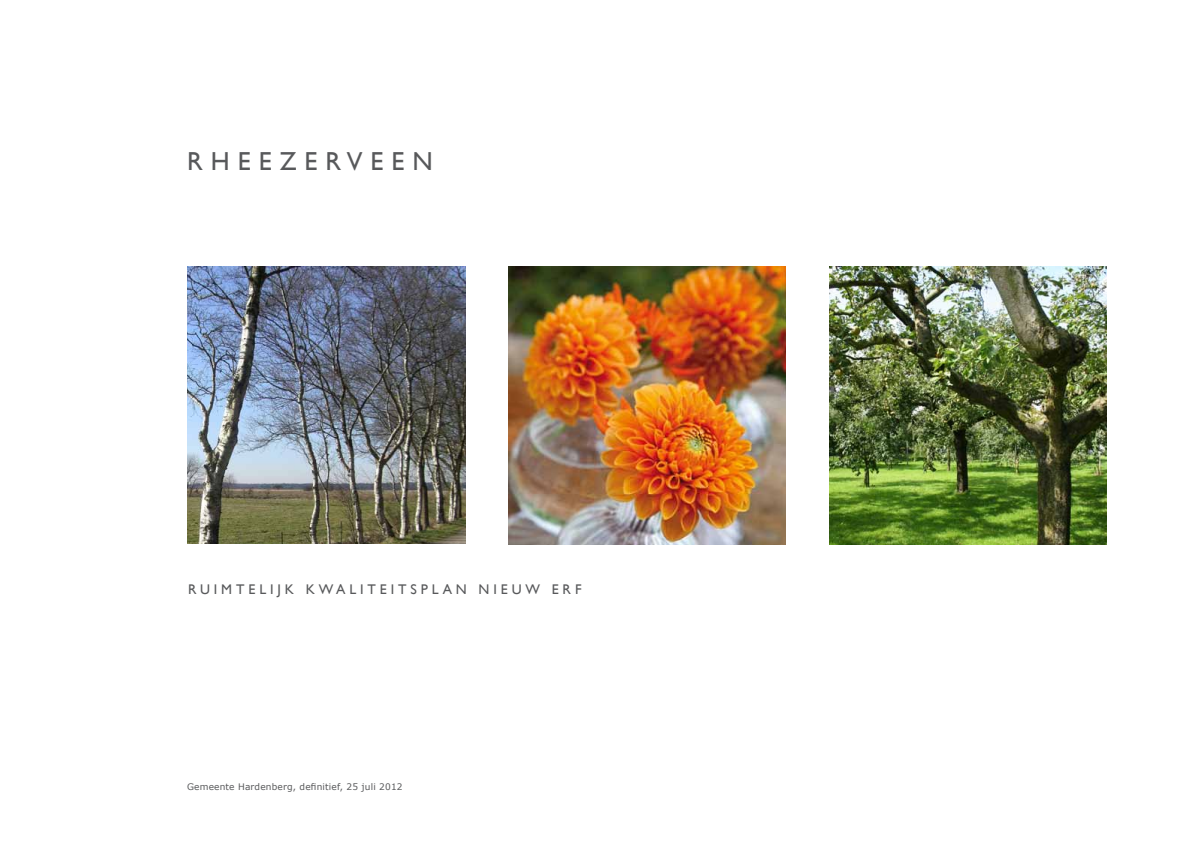
<style>
.page{position:relative;width:1191px;height:842px;background:#fff}
.page>*{position:absolute;margin:0;border:0;box-sizing:border-box;transform-origin:0 0}
.t1{font:26px "Gill Sans";letter-spacing:.305em;color:#58595b}
.t2{font:14px "Gill Sans";letter-spacing:.28em;color:#58595b}
.t3{font:9px "Verdana";letter-spacing:.015em;color:#58595b}
</style>
<div class="page">
<img style="left:508px;top:266px;width:277px;height:278px">
<img style="left:187px;top:266px;width:278px;height:278px">
<img style="left:829px;top:267px;width:278px;height:278px">
<h1 class="t1" style="left:187px;top:146px;width:247px">RHEEZERVEEN</h1>
<h2 class="t2" style="left:188px;top:581px;width:395px">RUIMTELIJK KWALITEITSPLAN NIEUW ERF</h2>
<p class="t3" style="left:187px;top:781px;width:217px">Gemeente Hardenberg, definitief, 25 juli 2012</p>
</div>
